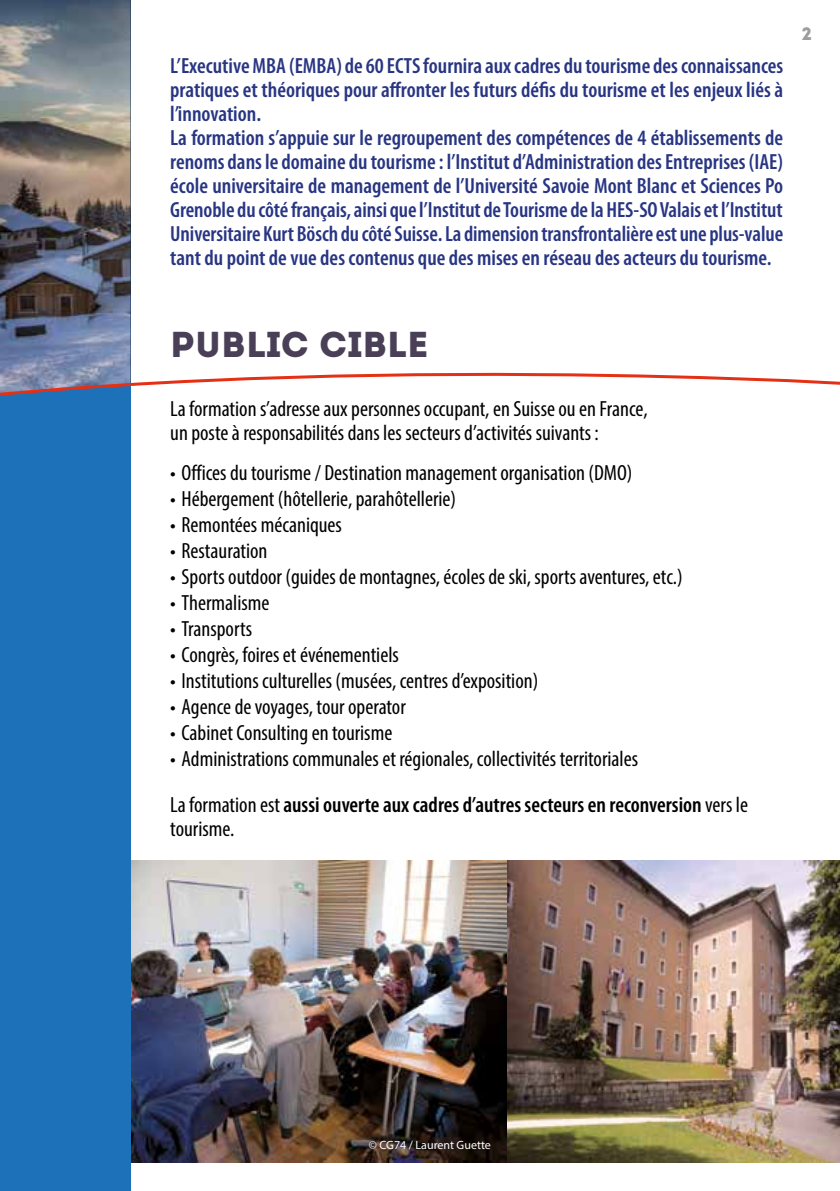
<style>
.page{position:relative;width:840px;height:1191px;background:#fff}
.page>*{position:absolute;margin:0;border:0;box-sizing:border-box;transform-origin:0 0}
.t1{font:36px "Intro";color:#493f57}
.t2{font:condensed 22px/24px "Myriad Pro";color:#000}
.t3{font:600 condensed 22px/24px "Myriad Pro";color:#283583}
.t4{font:18px "Intro";color:#9d9d9c}
.t5{font:12px "Myriad Pro";color:#fff}
.s1{font-weight:600}
</style>
<div class="page">
<img style="left:130px;top:860px;width:709px;height:302px">
<div style="left:0;top:0;width:130px;height:1191px;background:#1d71b8"></div>
<img style="left:0;top:0;width:130px;height:351px">
<svg style="left:0;top:351px;width:839px;height:52px"></svg>
<p class="t3" style="left:170px;top:54px;width:614px">L’Executive MBA (EMBA) de 60 ECTS fournira aux cadres du tourisme des connaissances pratiques et théoriques pour affronter les futurs défis du tourisme et les enjeux liés à l’innovation.<br>La formation s’appuie sur le regroupement des compétences de 4 établissements de renoms dans le domaine du tourisme : l’Institut d’Administration des Entreprises (IAE) école universitaire de management de l’Université Savoie Mont Blanc et Sciences Po Grenoble du côté français, ainsi que l’Institut de Tourisme de la HES-SO Valais et l’Institut Universitaire Kurt Bösch du côté Suisse. La dimension transfrontalière est une plus-value tant du point de vue des contenus que des mises en réseau des acteurs du tourisme.</p>
<p class="t4" style="left:801px;top:23px;width:11px">2</p>
<h1 class="t1" style="left:170px;top:322px;width:260px">PUBLIC CIBLE</h1>
<p class="t2" style="left:170px;top:396px;width:478px">La formation s’adresse aux personnes occupant, en Suisse ou en France, un poste à responsabilités dans les secteurs d’activités suivants :</p>
<p class="t2" style="left:170px;top:460px;width:463px">• Offices du tourisme / Destination management organisation (DMO)</p>
<p class="t2" style="left:170px;top:486px;width:287px">• Hébergement (hôtellerie, parahôtellerie)</p>
<p class="t2" style="left:170px;top:512px;width:173px">• Remontées mécaniques</p>
<p class="t2" style="left:170px;top:538px;width:99px">• Restauration</p>
<p class="t2" style="left:170px;top:564px;width:513px">• Sports outdoor (guides de montagnes, écoles de ski, sports aventures, etc.)</p>
<p class="t2" style="left:170px;top:590px;width:101px">• Thermalisme</p>
<p class="t2" style="left:170px;top:616px;width:83px">• Transports</p>
<p class="t2" style="left:170px;top:642px;width:230px">• Congrès, foires et événementiels</p>
<p class="t2" style="left:170px;top:668px;width:369px">• Institutions culturelles (musées, centres d’exposition)</p>
<p class="t2" style="left:170px;top:694px;width:237px">• Agence de voyages, tour operator</p>
<p class="t2" style="left:170px;top:720px;width:223px">• Cabinet Consulting en tourisme</p>
<p class="t2" style="left:170px;top:735px;width:579px;line-height:46px">• Administrations communales et régionales, collectivités territoriales<br>La formation est <span class="s1">aussi ouverte aux cadres d’autres secteurs en reconversion</span> vers le</p>
<p class="t2" style="left:170px;top:816px;width:66px">tourisme.</p>
<p class="t5" style="left:368px;top:1137px;width:123px">© CG74 / Laurent Guette</p>
</div>
